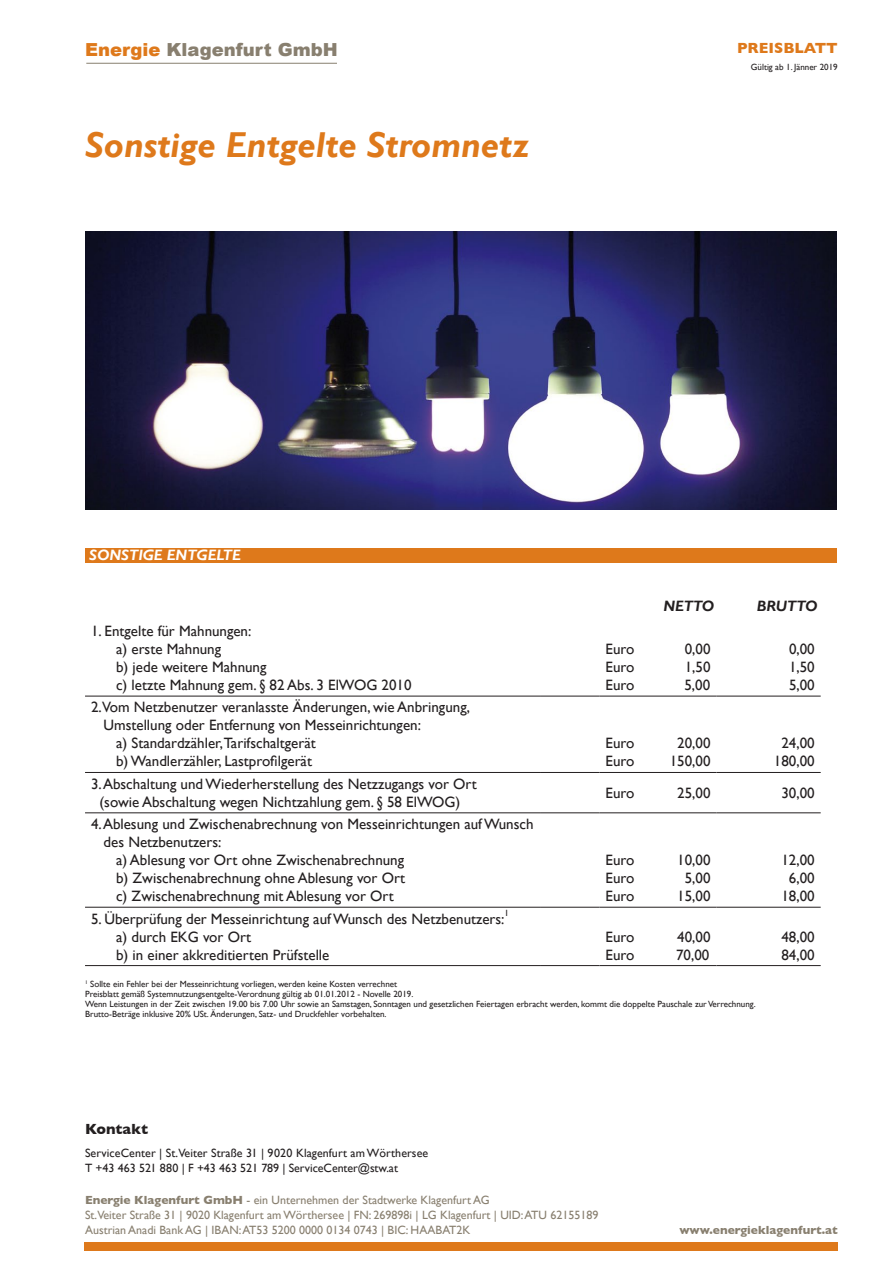
<style>
.page{position:relative;width:893px;height:1263px;background:#fff}
.page>*{position:absolute;margin:0;border:0;box-sizing:border-box;transform-origin:0 0}
.t1{font:italic 700 36px "Gill Sans";color:#de791b}
.t2{font:900 18px "Arial";color:#887f6f}
.t3{font:15px/18px "Gill Sans";color:#231f20;text-align:justify}
.t4{font:italic 700 15px "Gill Sans";color:#fff}
.t5{font:italic 700 15px "Gill Sans";color:#231f20}
.t6{font:700 15px "Gill Sans";color:#de791b}
.t7{font:700 15px "Gill Sans";color:#231f20}
.t8{font:12px/15px "Gill Sans";color:#887f6f}
.t9{font:12px/15px "Gill Sans";letter-spacing:.005em;color:#231f20}
.t10{font:700 12px "Gill Sans";color:#887f6f}
.t11{font:9px "Gill Sans";color:#231f20}
.t12{font:9px "Gill Sans";color:#231f20}
.s1{color:#de791b}
.s2{font-style:inherit}
.s3{font-weight:700}
</style>
<div class="page">
<hr style="left:86px;top:63px;width:251px;height:1px;background:#887f6f">
<div style="left:85px;top:1242px;width:753px;height:8px;background:#de791b"></div>
<hr style="left:85px;top:696px;width:455px;height:1px;background:#231f20">
<hr style="left:540px;top:696px;width:60px;height:1px;background:#231f20">
<hr style="left:600px;top:696px;width:116px;height:1px;background:#231f20">
<hr style="left:716px;top:696px;width:105px;height:1px;background:#231f20">
<hr style="left:85px;top:772px;width:455px;height:1px;background:#231f20">
<hr style="left:540px;top:772px;width:60px;height:1px;background:#231f20">
<hr style="left:600px;top:772px;width:116px;height:1px;background:#231f20">
<hr style="left:716px;top:772px;width:105px;height:1px;background:#231f20">
<hr style="left:85px;top:812px;width:455px;height:1px;background:#231f20">
<hr style="left:540px;top:812px;width:60px;height:1px;background:#231f20">
<hr style="left:600px;top:812px;width:116px;height:1px;background:#231f20">
<hr style="left:716px;top:812px;width:105px;height:1px;background:#231f20">
<hr style="left:85px;top:907px;width:455px;height:1px;background:#231f20">
<hr style="left:540px;top:907px;width:60px;height:1px;background:#231f20">
<hr style="left:600px;top:907px;width:116px;height:1px;background:#231f20">
<hr style="left:716px;top:907px;width:105px;height:1px;background:#231f20">
<hr style="left:85px;top:965px;width:455px;height:1px;background:#231f20">
<hr style="left:540px;top:965px;width:60px;height:1px;background:#231f20">
<hr style="left:600px;top:965px;width:116px;height:1px;background:#231f20">
<hr style="left:716px;top:965px;width:105px;height:1px;background:#231f20">
<div style="left:85px;top:548px;width:751px;height:14px;background:#de791b"></div>
<img style="left:85px;top:232px;width:751px;height:278px">
<p class="t2" style="left:85px;top:36px;width:254px"><span class="s1">Energie</span> Klagenfurt GmbH</p>
<p class="t1" style="left:85px;top:124px;width:445px">Sonstige Entgelte Stromnetz</p>
<p class="t6" style="left:737px;top:39px;width:102px">PREISBLATT</p>
<p class="t12" style="left:751px;top:62px;width:88px">Gültig ab 1. Jänner 2019</p>
<p class="t4" style="left:89px;top:546px;width:153px">SONSTIGE ENTGELTE</p>
<p class="t3" style="left:91px;top:622px;width:162px">1. Entgelte für Mahnungen:</p>
<p class="t3" style="left:116px;top:640px;width:107px">a) erste Mahnung</p>
<p class="t3" style="left:116px;top:658px;width:152px">b) jede weitere Mahnung</p>
<p class="t3" style="left:116px;top:676px;width:297px">c) letzte Mahnung gem. § 82 Abs. 3 ElWOG 2010</p>
<p class="t3" style="left:91px;top:699px;width:380px">2.Vom Netzbenutzer veranlasste Änderungen, wie Anbringung,</p>
<p class="t3" style="left:104px;top:717px;width:319px">Umstellung oder Entfernung von Messeinrichtungen:</p>
<p class="t3" style="left:116px;top:735px;width:201px">a) Standardzähler,Tarifschaltgerät</p>
<p class="t3" style="left:116px;top:753px;width:197px">b) Wandlerzähler, Lastprofilgerät</p>
<p class="t3" style="left:91px;top:775px;width:387px">3. Abschaltung und Wiederherstellung des Netzzugangs vor Ort</p>
<p class="t3" style="left:99px;top:793px;width:362px">(sowie Abschaltung wegen Nichtzahlung gem. § 58 ElWOG)</p>
<p class="t3" style="left:91px;top:815px;width:444px">4. Ablesung und Zwischenabrechnung von Messeinrichtungen auf Wunsch</p>
<p class="t3" style="left:104px;top:833px;width:119px">des Netzbenutzers:</p>
<p class="t3" style="left:116px;top:851px;width:290px">a) Ablesung vor Ort ohne Zwischenabrechnung</p>
<p class="t3" style="left:116px;top:869px;width:291px">b) Zwischenabrechnung ohne Ablesung vor Ort</p>
<p class="t3" style="left:116px;top:887px;width:279px">c) Zwischenabrechnung mit Ablesung vor Ort</p>
<p class="t3" style="left:91px;top:910px;width:415px">5. Überprüfung der Messeinrichtung auf Wunsch des Netzbenutzers:</p>
<p class="t11" style="left:505px;top:908px;width:6px">1</p>
<p class="t3" style="left:116px;top:928px;width:137px">a) durch EKG vor Ort</p>
<p class="t3" style="left:116px;top:946px;width:215px">b) in einer akkreditierten Prüfstelle</p>
<p class="t5" style="left:663px;top:597px;width:52px">NETTO</p>
<p class="t5" style="left:757px;top:597px;width:62px">BRUTTO</p>
<p class="t3" style="left:606px;top:640px;width:30px">Euro</p>
<p class="t3" style="left:685px;top:640px;width:27px">0,00</p>
<p class="t3" style="left:606px;top:658px;width:30px">Euro</p>
<p class="t3" style="left:685px;top:658px;width:27px">1,50</p>
<p class="t3" style="left:606px;top:676px;width:30px">Euro</p>
<p class="t3" style="left:684px;top:676px;width:27px">5,00</p>
<p class="t3" style="left:606px;top:735px;width:30px">Euro</p>
<p class="t3" style="left:677px;top:735px;width:35px">20,00</p>
<p class="t3" style="left:606px;top:753px;width:30px">Euro</p>
<p class="t3" style="left:670px;top:753px;width:42px">150,00</p>
<p class="t3" style="left:789px;top:640px;width:27px">0,00<br>1,50<br>5,00</p>
<p class="t3" style="left:781px;top:735px;width:35px">24,00</p>
<p class="t3" style="left:774px;top:753px;width:42px">180,00</p>
<p class="t3" style="left:606px;top:784px;width:30px">Euro</p>
<p class="t3" style="left:677px;top:784px;width:35px">25,00</p>
<p class="t3" style="left:781px;top:784px;width:35px">30,00</p>
<p class="t3" style="left:606px;top:851px;width:30px">Euro</p>
<p class="t3" style="left:677px;top:851px;width:35px">10,00</p>
<p class="t3" style="left:606px;top:869px;width:30px">Euro</p>
<p class="t3" style="left:685px;top:869px;width:27px">5,00</p>
<p class="t3" style="left:606px;top:887px;width:30px">Euro</p>
<p class="t3" style="left:677px;top:887px;width:35px">15,00</p>
<p class="t3" style="left:606px;top:928px;width:30px">Euro</p>
<p class="t3" style="left:677px;top:928px;width:35px">40,00</p>
<p class="t3" style="left:606px;top:946px;width:30px">Euro</p>
<p class="t3" style="left:676px;top:946px;width:35px">70,00</p>
<p class="t3" style="left:781px;top:851px;width:35px">12,00</p>
<p class="t3" style="left:789px;top:869px;width:27px">6,00</p>
<p class="t3" style="left:781px;top:887px;width:35px">18,00</p>
<p class="t3" style="left:781px;top:928px;width:35px">48,00</p>
<p class="t3" style="left:781px;top:946px;width:35px">84,00</p>
<p class="t11" style="left:85px;top:979px;width:314px"><sup>1</sup> Sollte ein Fehler bei der Messeinrichtung vorliegen, werden keine Kosten verrechnet</p>
<p class="t11" style="left:85px;top:989px;width:330px">Preisblatt gemäß Systemnutzungsentgelte-Verordnung gültig ab 01.01.2012 - Novelle 2019.</p>
<p class="t11" style="left:85px;top:998px;width:672px">Wenn Leistungen in der Zeit zwischen 19.00 bis 7.00 Uhr sowie an Samstagen, Sonntagen und gesetzlichen Feiertagen erbracht werden, kommt die doppelte Pauschale zur Verrechnung.</p>
<p class="t11" style="left:85px;top:1008px;width:303px">Brutto-Beträge inklusive 20% USt. Änderungen, Satz- und Druckfehler vorbehalten.</p>
<p class="t7" style="left:85px;top:1120px;width:65px">Kontakt</p>
<p class="t9" style="left:85px;top:1145px;width:345px"><span class="s2">ServiceCenter</span> | St.Veiter Straße 31 | 9020 Klagenfurt am Wörthersee<br>T +43 463 521 880 | F +43 463 521 789 | <span class="s2">ServiceCenter</span>@stw.at</p>
<p class="t8" style="left:85px;top:1192px;width:515px"><span class="s3">Energie Klagenfurt GmbH</span> - ein Unternehmen der Stadtwerke Klagenfurt AG<br>St.Veiter Straße 31 | 9020 Klagenfurt am Wörthersee | FN: 269898i | LG Klagenfurt | UID: ATU 62155189<br>Austrian Anadi Bank AG | IBAN: AT53 5200 0000 0134 0743 | BIC: HAABAT2K</p>
<p class="t10" style="left:679px;top:1222px;width:160px">www.energieklagenfurt.at</p>
</div>
